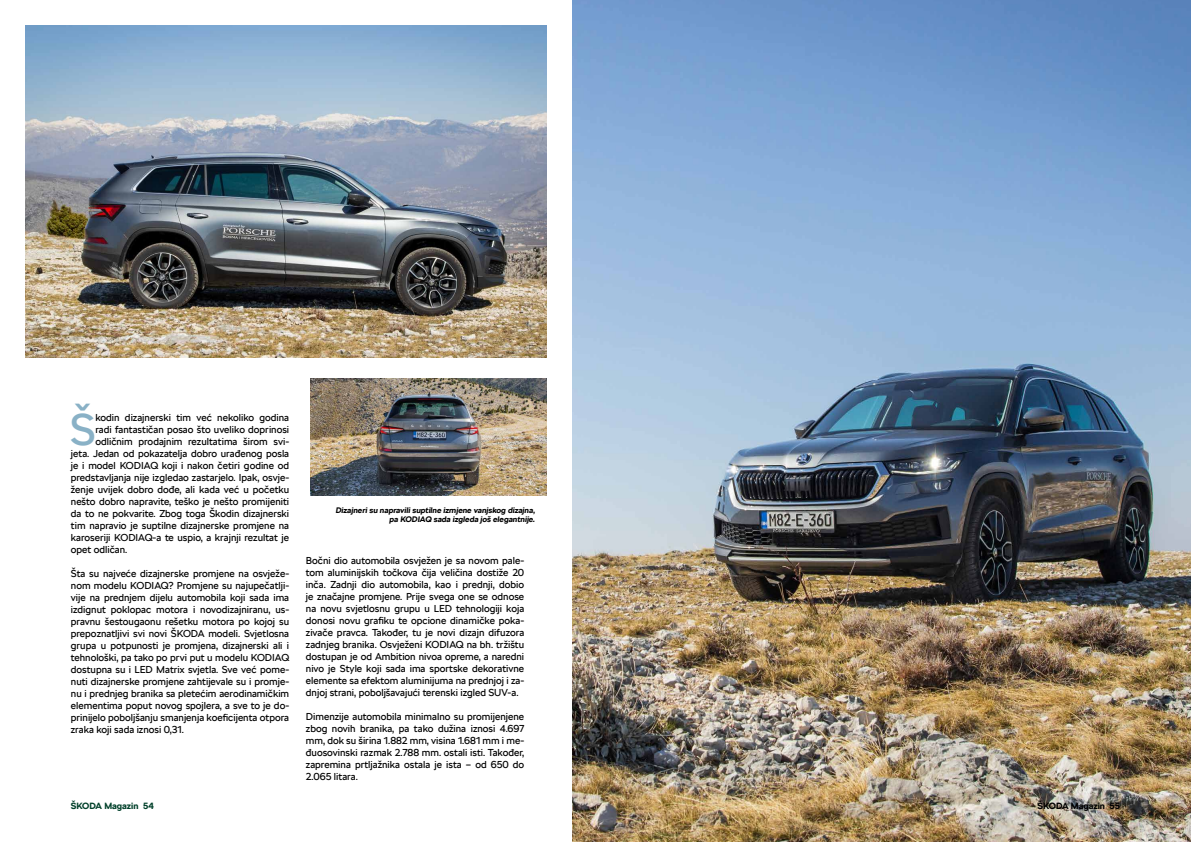
<style>
.page{position:relative;width:1191px;height:842px;background:#fff}
.page>*{position:absolute;margin:0;border:0;box-sizing:border-box;transform-origin:0 0}
.t1{font:44.1px "SKODA Next";color:#89b1c6}
.t2{font:10px/12px "SKODA Next";color:#000;text-align:justify}
.t3{font:700 9px "SKODA Next";color:#00402a}
.t4{font:700 9px "SKODA Next";color:#000}
.t5{font:italic 700 8px/9.6px "SKODA Next";color:#000;text-align:right}
</style>
<div class="page">
<img style="left:26px;top:26px;width:520px;height:332px">
<img style="left:573px;top:0;width:618px;height:842px">
<img style="left:310px;top:378px;width:236px;height:118px">
<h1 class="t1" style="left:70px;top:403px;width:27px">Š</h1>
<p class="t2" style="left:95px;top:412px;width:195px">kodin dizajnerski tim već nekoliko godina</p>
<p class="t2" style="left:95px;top:424px;width:195px">radi fantastičan posao što uveliko doprinosi</p>
<p class="t2" style="left:95px;top:436px;width:195px">odličnim prodajnim rezultatima širom svi-</p>
<p class="t2" style="left:71px;top:448px;width:220px">jeta. Jedan od pokazatelja dobro urađenog posla</p>
<p class="t2" style="left:71px;top:460px;width:220px">je i model KODIAQ koji i nakon četiri godine od</p>
<p class="t2" style="left:71px;top:472px;width:220px">predstavljanja nije izgledao zastarjelo. Ipak, osvje-</p>
<p class="t2" style="left:71px;top:484px;width:220px">ženje uvijek dobro dođe, ali kada već u početku</p>
<p class="t2" style="left:71px;top:496px;width:220px">nešto dobro napravite, teško je nešto promijeniti</p>
<p class="t2" style="left:71px;top:508px;width:220px">da to ne pokvarite. Zbog toga Škodin dizajnerski</p>
<p class="t2" style="left:71px;top:520px;width:220px">tim napravio je suptilne dizajnerske promjene na</p>
<p class="t2" style="left:71px;top:532px;width:220px">karoseriji KODIAQ-a te uspio, a krajnji rezultat je</p>
<p class="t2" style="left:71px;top:544px;width:58px">opet odličan.</p>
<p class="t2" style="left:71px;top:568px;width:220px">Šta su najveće dizajnerske promjene na osvježe&shy;nom modelu KODIAQ? Promjene su najupečatlji&shy;vije na prednjem dijelu automobila koji sada ima izdignut poklopac motora i novodizajniranu, us&shy;pravnu šestougaonu rešetku motora po kojoj su prepoznatljivi svi novi ŠKODA modeli. Svjetlosna grupa u potpunosti je promjena, dizajnerski ali i tehnološki, pa tako po prvi put u modelu KODIAQ dostupna su i LED Matrix svjetla. Sve već pome&shy;nuti dizajnerske promjene zahtijevale su i promje&shy;nu i prednjeg branika sa pletećim aerodinamičkim elementima poput novog spojlera, a sve to je do&shy;prinijelo poboljšanju smanjenja koeficijenta otpora zraka koji sada iznosi 0,31.</p>
<p class="t2" style="left:306px;top:555px;width:220px">Bočni dio automobila osvježen je sa novom pale&shy;tom aluminijskih točkova čija veličina dostiže 20 inča. Zadnji dio automobila, kao i prednji, dobio je značajne promjene. Prije svega one se odnose na novu svjetlosnu grupu u LED tehnologiji koja donosi novu grafiku te opcione dinamičke poka&shy;zivače pravca. Također, tu je novi dizajn difuzora zadnjeg branika. Osvježeni KODIAQ na bh. tržištu dostupan je od Ambition nivoa opreme, a naredni nivo je Style koji sada ima sportske dekorativne elemente sa efektom aluminijuma na prednjoj i za&shy;dnjoj strani, poboljšavajući terenski izgled SUV-a.</p>
<p class="t5" style="left:336px;top:505px;width:201px">Dizajneri su napravili suptilne izmjene vanjskog dizajna, pa KODIAQ sada izgleda još elegantnije.</p>
<p class="t2" style="left:306px;top:711px;width:220px">Dimenzije automobila minimalno su promijenjene zbog novih branika, pa tako dužina iznosi 4.697 mm, dok su širina 1.882 mm, visina 1.681 mm i me&shy;đuosovinski razmak 2.788 mm. ostali isti. Također, zapremina prtljažnika ostala je ista – od 650 do 2.065 litara.</p>
<p class="t3" style="left:71px;top:800px;width:84px">ŠKODA Magazin 54</p>
<p class="t4" style="left:1037px;top:800px;width:84px">ŠKODA Magazin 55</p>
</div>
